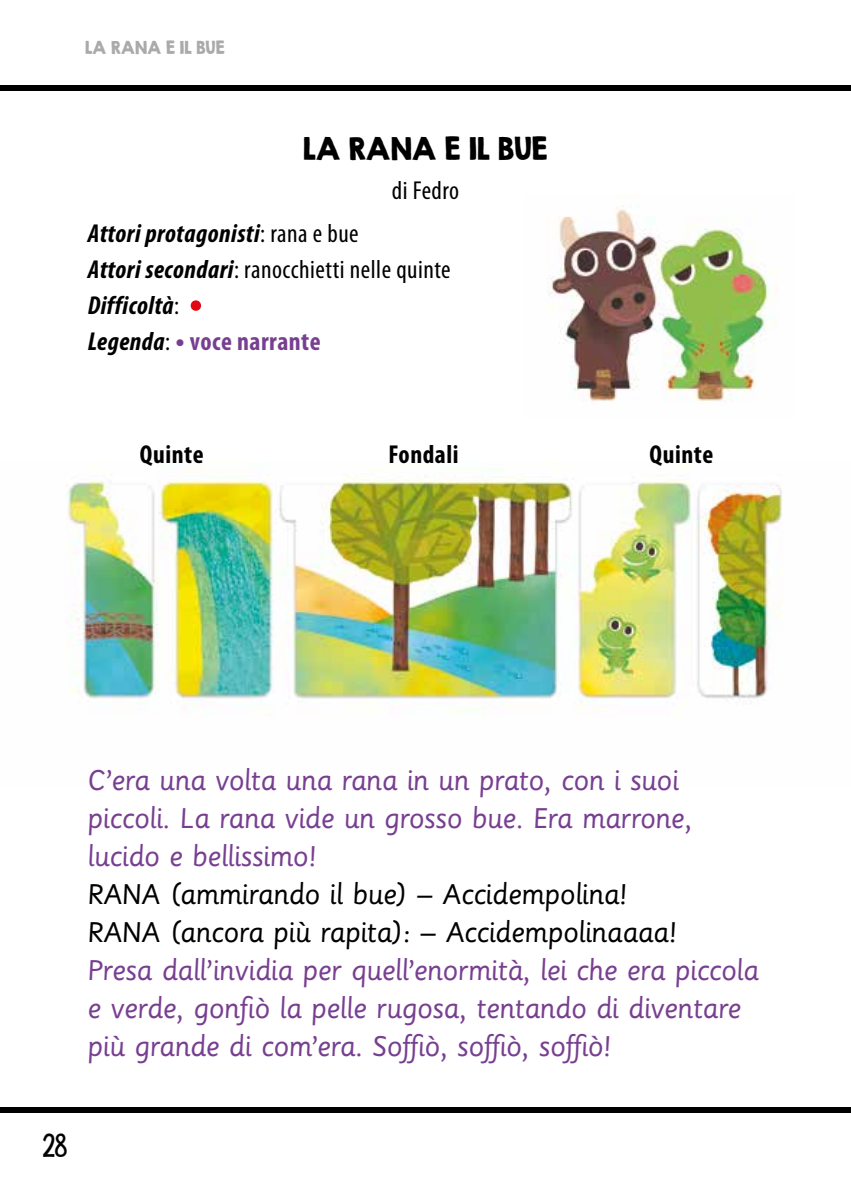
<style>
.page{position:relative;width:851px;height:1191px;background:#fff}
.page>*{position:absolute;margin:0;border:0;box-sizing:border-box;transform-origin:0 0}
.t1{font:32px/38px "Sassoon Primary Std";letter-spacing:-.02em;color:#783f91}
.t2{font:32px/38px "Sassoon Primary Std";letter-spacing:-.02em;color:#000}
.t3{font:28px "KG Second Chances Solid";color:#000}
.t4{font:italic 700 condensed 26px/36px "Myriad Pro";letter-spacing:.02em;color:#000}
.t5{font:700 condensed 26px "Myriad Pro";letter-spacing:.02em;color:#000}
.t6{font:condensed 26px "Myriad Pro";letter-spacing:.02em;color:#000}
.t7{font:24px "KG She Persisted";color:#000}
.t8{font:16px "KG Second Chances Solid";color:#aaa}
.s1{font-weight:400;font-style:normal}
.s2{font-weight:400;font-style:normal;font-size:54px;color:#e30613}
.s3{font-weight:400;font-style:normal;font-size:36px;color:#783f91}
.s4{font-style:normal;color:#783f91}
</style>
<div class="page">
<img style="left:66px;top:462px;width:717px;height:251px">
<div style="left:0;top:1107px;width:850px;height:5px;background:#000"></div>
<div style="left:0;top:85px;width:850px;height:5px;background:#000"></div>
<img style="left:547px;top:206px;width:230px;height:196px">
<p class="t8" style="left:85px;top:38px;width:141px">LA RANA E IL BUE</p>
<p class="t3" style="left:303px;top:131px;width:246px">LA RANA E IL BUE</p>
<p class="t6" style="left:392px;top:176px;width:69px">di Fedro</p>
<p class="t4" style="left:88px;top:215px;width:364px">Attori protagonisti<span class="s1">: rana e bue<br></span>Attori secondari<span class="s1">: ranocchietti nelle quinte<br></span>Difficoltà<span class="s1">:</span> <span class="s2">•<br></span>Legenda<span class="s1">:</span> <span class="s3">•</span> <span class="s4">voce narrante</span></p>
<p class="t5" style="left:140px;top:440px;width:65px">Quinte</p>
<p class="t5" style="left:388px;top:440px;width:72px">Fondali</p>
<p class="t5" style="left:649px;top:440px;width:65px">Quinte</p>
<p class="t1" style="left:87px;top:761px;width:606px">C’era una volta una rana in un prato, con i suoi piccoli. La rana vide un grosso bue. Era marrone, lucido e bellissimo!</p>
<p class="t2" style="left:87px;top:875px;width:590px">RANA (ammirando il bue) – Accidempolina!<br>RANA (ancora più rapita): – Accidempolinaaaa!</p>
<p class="t1" style="left:87px;top:951px;width:673px">Presa dall’invidia per quell’enormità, lei che era piccola e verde, gonfiò la pelle rugosa, tentando di diventare più grande di com’era. Soffiò, soffiò, soffiò!</p>
<p class="t7" style="left:43px;top:1127px;width:26px">28</p>
</div>
